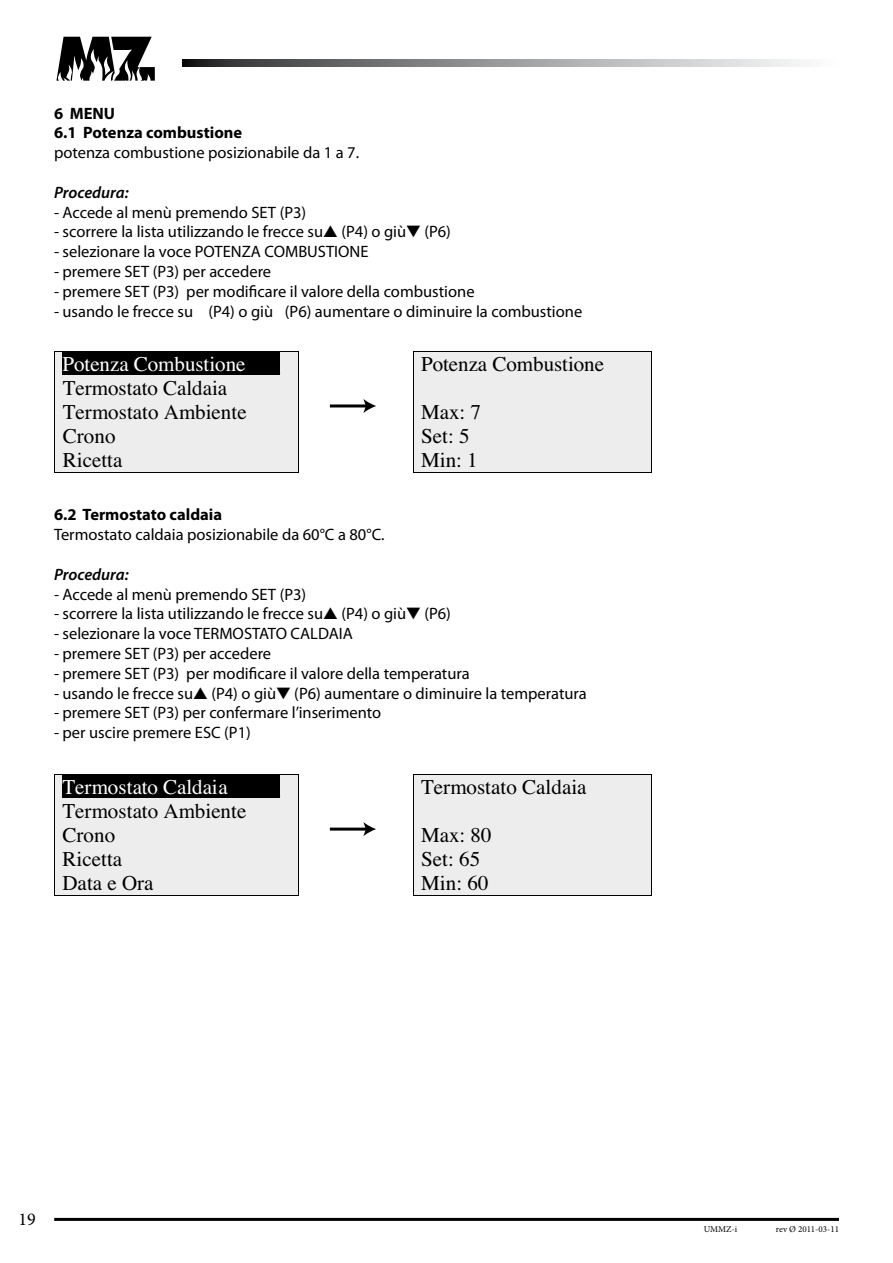
<style>
.page{position:relative;width:893px;height:1263px;background:#fff}
.page>*{position:absolute;margin:0;border:0;box-sizing:border-box;transform-origin:0 0}
.t1{font:21px/24.2px "Times";color:#000}
.t2{font:21px "Times";letter-spacing:-.005em;color:#fff}
.t3{font:18px "Minion Pro";color:#000}
.t4{font:16.5px "Myriad Pro";color:#000}
.t5{font:700 16.5px/19.8px "Myriad Pro";color:#000}
.t6{font:italic 600 16.5px "Myriad Pro";color:#000}
.t7{font:9px "Minion Pro";color:#000}
.s1{color:#000}
.s2{color:#fff}
</style>
<div class="page">
<svg style="left:56px;top:37px;width:99px;height:44px"></svg>
<svg style="left:183px;top:60px;width:620px;height:6px;background:#929394"></svg>
<hr style="left:54px;top:1218px;width:785px;height:3px;background:#000">
<svg style="left:54px;top:774px;width:245px;height:122px;background:#bababb"></svg>
<div style="left:413px;top:774px;width:239px;height:122px;background:#ededee"></div>
<hr style="left:330px;top:828px;width:37px;height:3px;background:#000">
<svg style="left:363px;top:822px;width:13px;height:14px"></svg>
<svg style="left:54px;top:351px;width:245px;height:122px;background:#bababb"></svg>
<div style="left:413px;top:351px;width:239px;height:122px;background:#ededee"></div>
<hr style="left:330px;top:404px;width:37px;height:3px;background:#000">
<svg style="left:363px;top:399px;width:13px;height:14px"></svg>
<p class="t5" style="left:54px;top:103px;width:190px">6 MENU<br>6.1 Potenza combustione</p>
<p class="t4" style="left:54px;top:143px;width:307px">potenza combustione posizionabile da 1 a 7.</p>
<p class="t6" style="left:54px;top:182px;width:76px">Procedura:</p>
<p class="t4" style="left:54px;top:202px;width:254px">- Accede al menù premendo SET (P3)</p>
<p class="t4" style="left:54px;top:222px;width:398px">- scorrere la lista utilizzando le frecce su▲ (P4) o giù▼ (P6)</p>
<p class="t4" style="left:54px;top:242px;width:316px">- selezionare la voce POTENZA COMBUSTIONE</p>
<p class="t4" style="left:54px;top:261px;width:219px">- premere SET (P3) per accedere</p>
<p class="t4" style="left:54px;top:281px;width:422px">- premere SET (P3) per modificare il valore della combustione</p>
<p class="t4" style="left:54px;top:301px;width:530px">- usando le frecce su ▲ (P4) o giù (P6) aumentare o diminuire la combustione</p>
<p class="t2" style="left:62px;top:350px;width:219px">Potenza Combustione<span class="s1">_____</span></p>
<p class="t1" style="left:421px;top:353px;width:185px">Potenza Combustione</p>
<p class="t1" style="left:421px;top:401px;width:62px">Max: 7<br>Set: 5<br>Min: 1</p>
<p class="t1" style="left:63px;top:377px;width:185px">Termostato Caldaia<br>Termostato Ambiente<br>Crono<br>Ricetta</p>
<p class="t5" style="left:54px;top:504px;width:170px">6.2 Termostato caldaia</p>
<p class="t4" style="left:54px;top:524px;width:332px">Termostato caldaia posizionabile da 60°C a 80°C.</p>
<p class="t6" style="left:54px;top:564px;width:76px">Procedura:</p>
<p class="t4" style="left:54px;top:584px;width:254px">- Accede al menù premendo SET (P3)</p>
<p class="t4" style="left:54px;top:604px;width:398px">- scorrere la lista utilizzando le frecce su▲ (P4) o giù▼ (P6)</p>
<p class="t4" style="left:54px;top:623px;width:300px">- selezionare la voce TERMOSTATO CALDAIA</p>
<p class="t4" style="left:54px;top:643px;width:219px">- premere SET (P3) per accedere</p>
<p class="t4" style="left:54px;top:663px;width:417px">- premere SET (P3) per modificare il valore della temperatura</p>
<p class="t4" style="left:54px;top:683px;width:534px">- usando le frecce su▲ (P4) o giù▼ (P6) aumentare o diminuire la temperatura</p>
<p class="t4" style="left:54px;top:703px;width:329px">- premere SET (P3) per confermare l’inserimento</p>
<p class="t4" style="left:54px;top:722px;width:198px">- per uscire premere ESC (P1)</p>
<p class="t1" style="left:62px;top:776px;width:219px"><span class="s2">Termostato Caldaia</span>_____<br>Termostato Ambiente<br>Crono<br>Ricetta<br>Data e Ora</p>
<p class="t1" style="left:421px;top:776px;width:167px">Termostato Caldaia</p>
<p class="t1" style="left:421px;top:824px;width:72px">Max: 80<br>Set: 65<br>Min: 60</p>
<p class="t3" style="left:18px;top:1207px;width:19px">19</p>
<p class="t7" style="left:704px;top:1223px;width:35px">UMMZ-i</p>
<p class="t7" style="left:776px;top:1223px;width:65px">rev Ø 2011-03-11</p>
</div>
